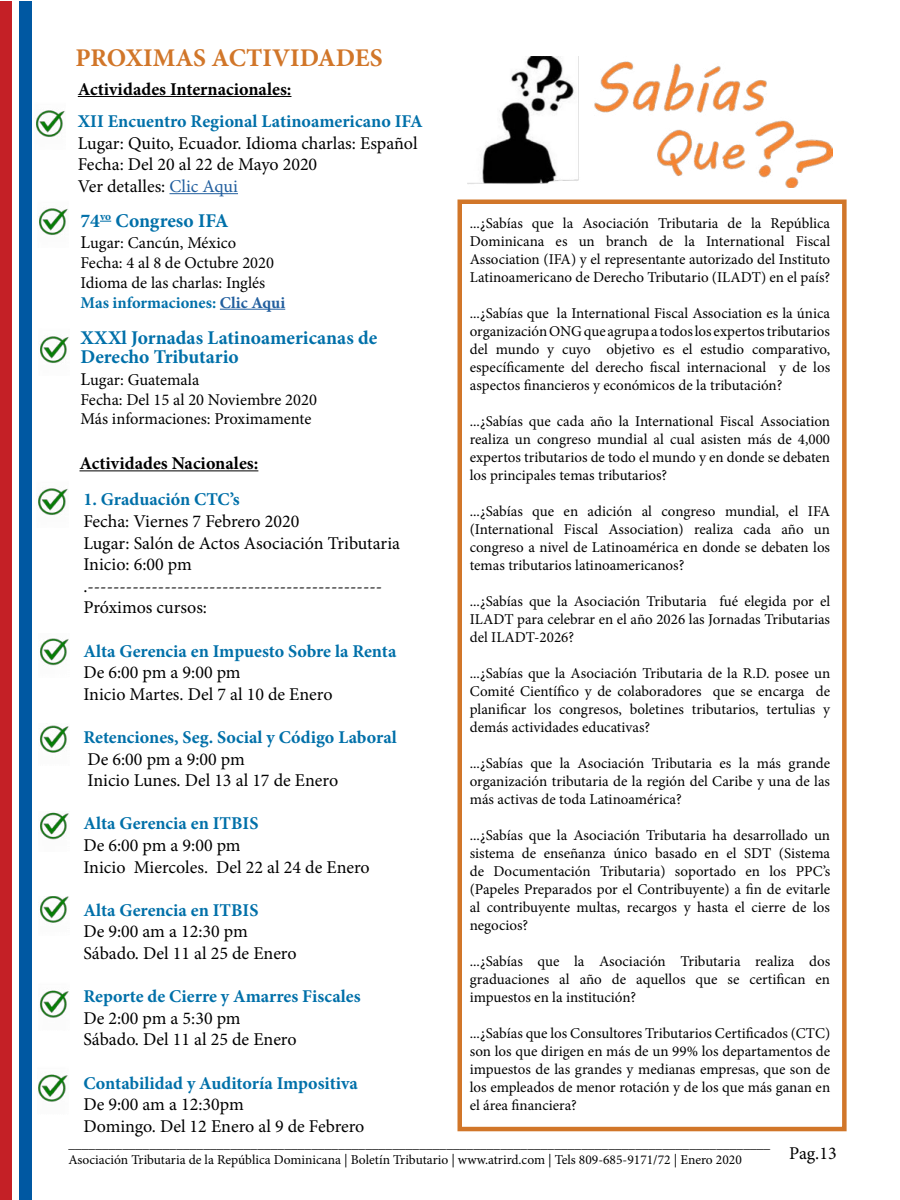
<style>
.page{position:relative;width:900px;height:1200px;background:#fff}
.page>*{position:absolute;margin:0;border:0;box-sizing:border-box;transform-origin:0 0}
.t1{font:700 25.5px "Minion Pro";color:#d17629}
.t2{font:700 19.5px/19.5px "Minion Pro";color:#0070a9}
.t3{font:18px/21.6px "Minion Pro";color:#000}
.t4{font:700 18px "Minion Pro";color:#0070a9}
.t5{font:700 18px "Minion Pro";color:#000}
.t6{font:16.5px/19.8px "Minion Pro";color:#000}
.t7{font:15px/18px "Minion Pro";color:#000;text-align:justify}
.t8{font:13.5px/16.2px "Minion Pro";color:#000}
.s1{color:#215e9e}
.s2{font-size:18px}
.s3{font-weight:700;color:#0070a9}
.s4{font-weight:700;color:#215e9e}
</style>
<div class="page">
<div style="left:0;top:1px;width:12px;height:1198px;background:#c42026"></div>
<div style="left:19px;top:2px;width:12px;height:1198px;background:#0058a2"></div>
<div style="left:458px;top:200px;width:389px;height:931px;background:#fff;border:4px solid #d17629"></div>
<hr style="left:220px;top:309px;width:65px;height:1px;background:#215e9e">
<hr style="left:80px;top:470px;width:178px;height:1px;background:#000">
<hr style="left:170px;top:193px;width:68px;height:1px;background:#215e9e">
<hr style="left:78px;top:96px;width:213px;height:1px;background:#000">
<img style="left:36px;top:110px;width:29px;height:27px">
<img style="left:39px;top:208px;width:29px;height:27px">
<img style="left:40px;top:336px;width:29px;height:27px">
<img style="left:38px;top:488px;width:30px;height:27px">
<img style="left:40px;top:638px;width:29px;height:28px">
<img style="left:40px;top:725px;width:29px;height:28px">
<img style="left:40px;top:812px;width:29px;height:28px">
<img style="left:40px;top:897px;width:29px;height:26px">
<img style="left:39px;top:990px;width:30px;height:28px">
<img style="left:38px;top:1074px;width:30px;height:28px">
<img style="left:468px;top:56px;width:364px;height:131px">
<h1 class="t1" style="left:75px;top:40px;width:309px">PROXIMAS ACTIVIDADES</h1>
<p class="t5" style="left:78px;top:76px;width:215px">Actividades Internacionales:</p>
<p class="t4" style="left:78px;top:109px;width:347px">XII Encuentro Regional Latinoamericano IFA</p>
<p class="t3" style="left:78px;top:132px;width:341px">Lugar: Quito, Ecuador. Idioma charlas: Español<br>Fecha: Del 20 al 22 de Mayo 2020<br>Ver detalles: <span class="s1">Clic Aqui</span></p>
<h2 class="t2" style="left:81px;top:210px;width:150px">74<sup>vo</sup> Congreso IFA</h2>
<p class="t6" style="left:81px;top:233px;width:206px"><span class="s2">L</span>ugar: Cancún, México<br>Fecha: 4 al 8 de Octubre 2020<br>Idioma de las charlas: Inglés<br><span class="s3">Mas informaciones:</span> <span class="s4">Clic Aqui</span></p>
<h2 class="t2" style="left:81px;top:327px;width:298px">XXXl Jornadas Latinoamericanas de<br>Derecho Tributario</h2>
<p class="t6" style="left:81px;top:370px;width:238px"><span class="s2">L</span>ugar: Guatemala<br>Fecha: Del 15 al 20 Noviembre 2020<br>Más informaciones: Proximamente</p>
<p class="t5" style="left:80px;top:451px;width:180px">Actividades Nacionales:</p>
<p class="t4" style="left:83px;top:487px;width:158px">1. Graduación CTC’s</p>
<p class="t3" style="left:83px;top:510px;width:318px">Fecha: Viernes 7 Febrero 2020<br>Lugar: Salón de Actos Asociación Tributaria<br>Inicio: 6:00 pm .----------------------------------------------<br>Próximos cursos:</p>
<p class="t4" style="left:83px;top:638px;width:315px">Alta Gerencia en Impuesto Sobre la Renta</p>
<p class="t3" style="left:83px;top:662px;width:251px">De 6:00 pm a 9:00 pm<br>Inicio Martes. Del 7 al 10 de Enero</p>
<p class="t4" style="left:83px;top:725px;width:315px">Retenciones, Seg. Social y Código Laboral</p>
<p class="t3" style="left:87px;top:748px;width:252px">De 6:00 pm a 9:00 pm<br>Inicio Lunes. Del 13 al 17 de Enero</p>
<p class="t4" style="left:83px;top:811px;width:177px">Alta Gerencia en ITBIS</p>
<p class="t3" style="left:83px;top:834px;width:288px">De 6:00 pm a 9:00 pm<br>Inicio Miercoles. Del 22 al 24 de Enero</p>
<p class="t4" style="left:83px;top:897px;width:177px">Alta Gerencia en ITBIS</p>
<p class="t3" style="left:83px;top:921px;width:215px">De 9:00 am a 12:30 pm<br>Sábado. Del 11 al 25 de Enero</p>
<p class="t4" style="left:83px;top:984px;width:279px">Reporte de Cierre y Amarres Fiscales</p>
<p class="t3" style="left:83px;top:1007px;width:215px">De 2:00 pm a 5:30 pm<br>Sábado. Del 11 al 25 de Enero</p>
<p class="t4" style="left:83px;top:1070px;width:276px">Contabilidad y Auditoría Impositiva</p>
<p class="t3" style="left:83px;top:1094px;width:282px">De 9:00 am a 12:30pm<br>Domingo. Del 12 Enero al 9 de Febrero</p>
<p class="t7" style="left:470px;top:214px;width:362px">...¿Sabías que la Asociación Tributaria de la República Dominicana es un branch de la International Fiscal Association (IFA) y el representante autorizado del Instituto Latinoamericano de Derecho Tributario (ILADT) en el país?</p>
<p class="t7" style="left:470px;top:304px;width:362px">...¿Sabías que la International Fiscal Association es la única organización ONG que agrupa a todos los expertos tributarios del mundo y cuyo objetivo es el estudio comparativo, específicamente del derecho fiscal internacional y de los aspectos financieros y económicos de la tributación?</p>
<p class="t7" style="left:470px;top:412px;width:362px">...¿Sabías que cada año la International Fiscal Association realiza un congreso mundial al cual asisten más de 4,000 expertos tributarios de todo el mundo y en donde se debaten los principales temas tributarios?</p>
<p class="t7" style="left:470px;top:502px;width:362px">...¿Sabías que en adición al congreso mundial, el IFA (International Fiscal Association) realiza cada año un congreso a nivel de Latinoamérica en donde se debaten los temas tributarios latinoamericanos?</p>
<p class="t7" style="left:470px;top:592px;width:362px">...¿Sabías que la Asociación Tributaria fué elegida por el ILADT para celebrar en el año 2026 las Jornadas Tributarias del ILADT-2026?</p>
<p class="t7" style="left:470px;top:664px;width:362px">...¿Sabías que la Asociación Tributaria de la R.D. posee un Comité Científico y de colaboradores que se encarga de planificar los congresos, boletines tributarios, tertulias y demás actividades educativas?</p>
<p class="t7" style="left:470px;top:754px;width:362px">...¿Sabías que la Asociación Tributaria es la más grande organización tributaria de la región del Caribe y una de las más activas de toda Latinoamérica?</p>
<p class="t7" style="left:470px;top:826px;width:362px">...¿Sabías que la Asociación Tributaria ha desarrollado un sistema de enseñanza único basado en el SDT (Sistema de Documentación Tributaria) soportado en los PPC’s (Papeles Preparados por el Contribuyente) a fin de evitarle al contribuyente multas, recargos y hasta el cierre de los negocios?</p>
<p class="t7" style="left:470px;top:952px;width:362px">...¿Sabías que la Asociación Tributaria realiza dos graduaciones al año de aquellos que se certifican en impuestos en la institución?</p>
<p class="t7" style="left:470px;top:1024px;width:362px">...¿Sabías que los Consultores Tributarios Certificados (CTC) son los que dirigen en más de un 99% los departamentos de impuestos de las grandes y medianas empresas, que son de los empleados de menor rotación y de los que más ganan en el área financiera?</p>
<p class="t8" style="left:68px;top:1136px;width:704px">________________________________________________________________________________________________________<br>Asociación Tributaria de la República Dominicana | Boletín Tributario | www.atrird.com | Tels 809-685-9171/72 | Enero 2020</p>
<p class="t3" style="left:789px;top:1143px;width:49px">Pag.13</p>
</div>
